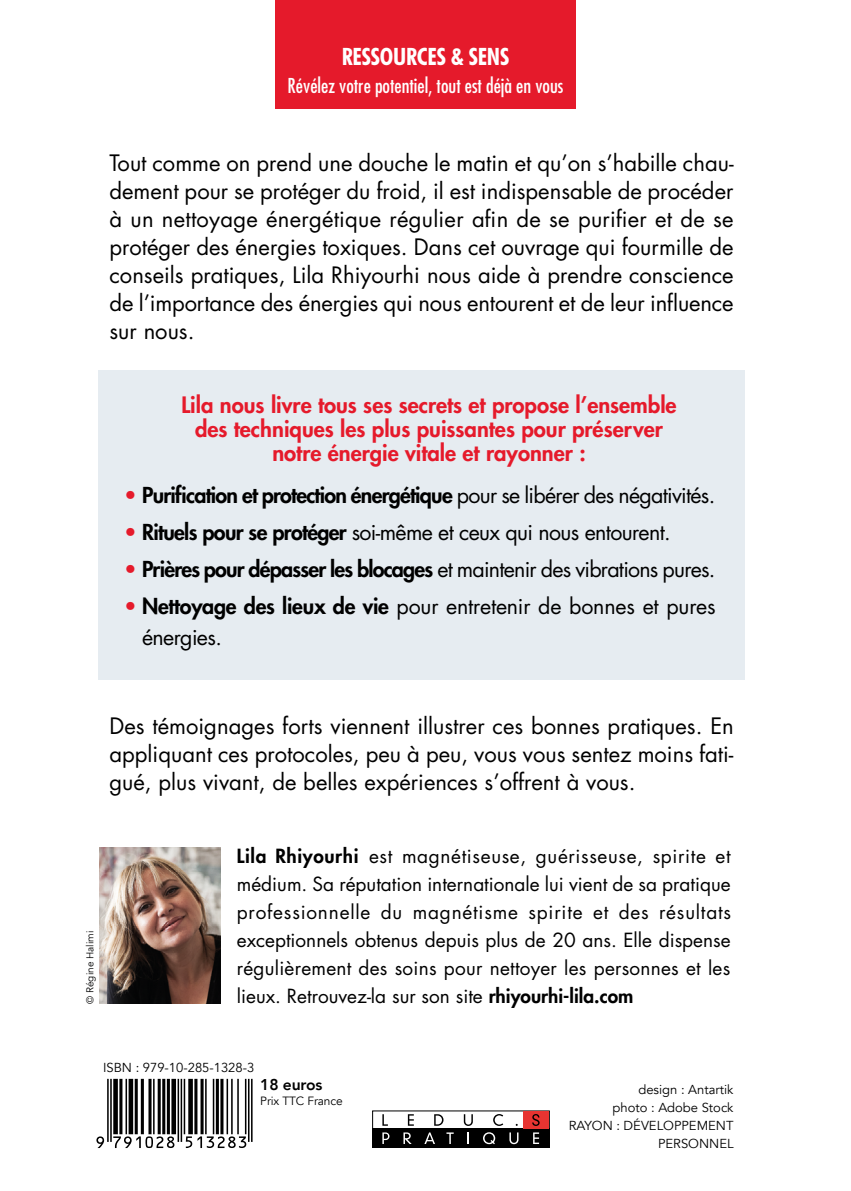
<style>
.page{position:relative;width:851px;height:1191px;background:#fff}
.page>*{position:absolute;margin:0;border:0;box-sizing:border-box;transform-origin:0 0}
.t1{font:700 condensed 24px "Futura BT";letter-spacing:-.01em;color:#fff}
.t2{font:22px/28px "Futura";color:#000;text-align:justify}
.t3{font:800 22px/24px "Futura Std";color:#e51a2b;text-align:center}
.t4{font:800 21.4px "Futura Std";letter-spacing:-.035em;color:#000}
.t5{font:21.4px/31px "Futura";letter-spacing:-.01em;color:#000}
.t6{font:21.4px "Futura";letter-spacing:-.03em;color:#000}
.t7{font:condensed 20px "Futura Std";color:#fff}
.t8{font:19px/28px "Futura";letter-spacing:.015em;color:#000;text-align:justify}
.t9{font:800 15.6px "Avenir";letter-spacing:-.01em;color:#000}
.t10{font:13px/18px "Avenir";color:#000;text-align:right}
.t11{font:12px "Avenir";letter-spacing:-.01em;color:#000}
.t12{font:10px "Avenir";color:#000}
.s1{font-family:"Futura";font-weight:400;color:#e51a2b}
.s2{font-family:"Futura";font-weight:400}
.s3{color:#e51a2b}
.s4{font-family:"Futura Std";font-weight:800}
</style>
<div class="page">
<div style="left:98px;top:370px;width:646px;height:309px;background:#e6ecf1"></div>
<div style="left:275px;top:0;width:300px;height:109px;background:#e51a2b"></div>
<div style="left:372px;top:1128px;width:177px;height:20px;background:#000"></div>
<div style="left:523px;top:1111px;width:26px;height:17px;background:#e73431"></div>
<svg style="left:382px;top:1114px;width:6px;height:11px"></svg>
<svg style="left:408px;top:1114px;width:6px;height:11px"></svg>
<svg style="left:434px;top:1114px;width:9px;height:11px"></svg>
<svg style="left:463px;top:1114px;width:10px;height:12px"></svg>
<svg style="left:493px;top:1114px;width:10px;height:12px"></svg>
<svg style="left:532px;top:1114px;width:7px;height:12px"></svg>
<svg style="left:382px;top:1132px;width:7px;height:12px"></svg>
<svg style="left:403px;top:1132px;width:8px;height:12px"></svg>
<svg style="left:424px;top:1132px;width:11px;height:12px"></svg>
<svg style="left:446px;top:1132px;width:7px;height:12px"></svg>
<svg style="left:467px;top:1132px;width:1px;height:12px"></svg>
<svg style="left:483px;top:1132px;width:12px;height:12px"></svg>
<svg style="left:509px;top:1132px;width:9px;height:12px"></svg>
<svg style="left:533px;top:1132px;width:6px;height:12px"></svg>
<svg style="left:96px;top:1078px;width:156px;height:70px"></svg>
<img style="left:99px;top:847px;width:122px;height:156px">
<p class="t1" style="left:342px;top:42px;width:169px">RESSOURCES &amp; SENS</p>
<p class="t7" style="left:287px;top:73px;width:277px">Révélez votre potentiel, tout est déjà en vous</p>
<p class="t2" style="left:109px;top:149px;width:625px">Tout comme on prend une douche le matin et qu’on s’habille chau&shy;dement pour se protéger du froid, il est indispensable de procéder à un nettoyage énergétique régulier afin de se purifier et de se protéger des énergies toxiques. Dans cet ouvrage qui fourmille de conseils pratiques, Lila Rhiyourhi nous aide à prendre conscience de l’importance des énergies qui nous entourent et de leur influence sur nous.</p>
<p class="t3" style="left:181px;top:393px;width:496px">Lila nous livre tous ses secrets et propose l’ensemble des techniques les plus puissantes pour préserver notre énergie vitale et rayonner :</p>
<p class="t4" style="left:124px;top:482px;width:592px"><span class="s1">•</span> Purification et protection énergétique <span class="s2">pour se libérer des négativités.</span></p>
<p class="t6" style="left:124px;top:518px;width:548px"><span class="s3">•</span> <span class="s4">Rituels pour se protéger</span> soi-même et ceux qui nous entourent.</p>
<p class="t4" style="left:124px;top:555px;width:592px"><span class="s1">•</span> Prières pour dépasser les blocages <span class="s2">et maintenir des vibrations pures.</span></p>
<p class="t5" style="left:142px;top:590px;width:575px;text-indent:-18px"><span class="s3">•</span> <span class="s4">Nettoyage des lieux de vie</span> pour entretenir de bonnes et pures énergies.</p>
<p class="t2" style="left:109px;top:712px;width:625px">Des témoignages forts viennent illustrer ces bonnes pratiques. En appliquant ces protocoles, peu à peu, vous vous sentez moins fati&shy;gué, plus vivant, de belles expériences s’offrent à vous.</p>
<p class="t12" style="left:84px;top:1003px;width:74px;rotate:-90deg">© Régine Halimi</p>
<p class="t8" style="left:237px;top:842px;width:495px"><span class="s4">Lila Rhiyourhi</span> est magnétiseuse, guérisseuse, spirite et médium. Sa réputation internationale lui vient de sa pratique professionnelle du magnétisme spirite et des résultats exceptionnels obtenus depuis plus de 20 ans. Elle dispense régulièrement des soins pour nettoyer les personnes et les</p>
<p class="t8" style="left:237px;top:982px;width:398px">lieux. Retrouvez-la sur son site <span class="s4">rhiyourhi-lila.com</span></p>
<p class="t10" style="left:103px;top:1058px;width:153px">ISBN : 979-10-285-1328-3</p>
<p class="t9" style="left:260px;top:1072px;width:64px">18 euros</p>
<p class="t11" style="left:260px;top:1093px;width:84px">Prix TTC France</p>
<p class="t10" style="left:568px;top:1080px;width:166px">design : Antartik<br>photo : Adobe Stock<br>RAYON : DÉVELOPPEMENT<br>PERSONNEL</p>
</div>
